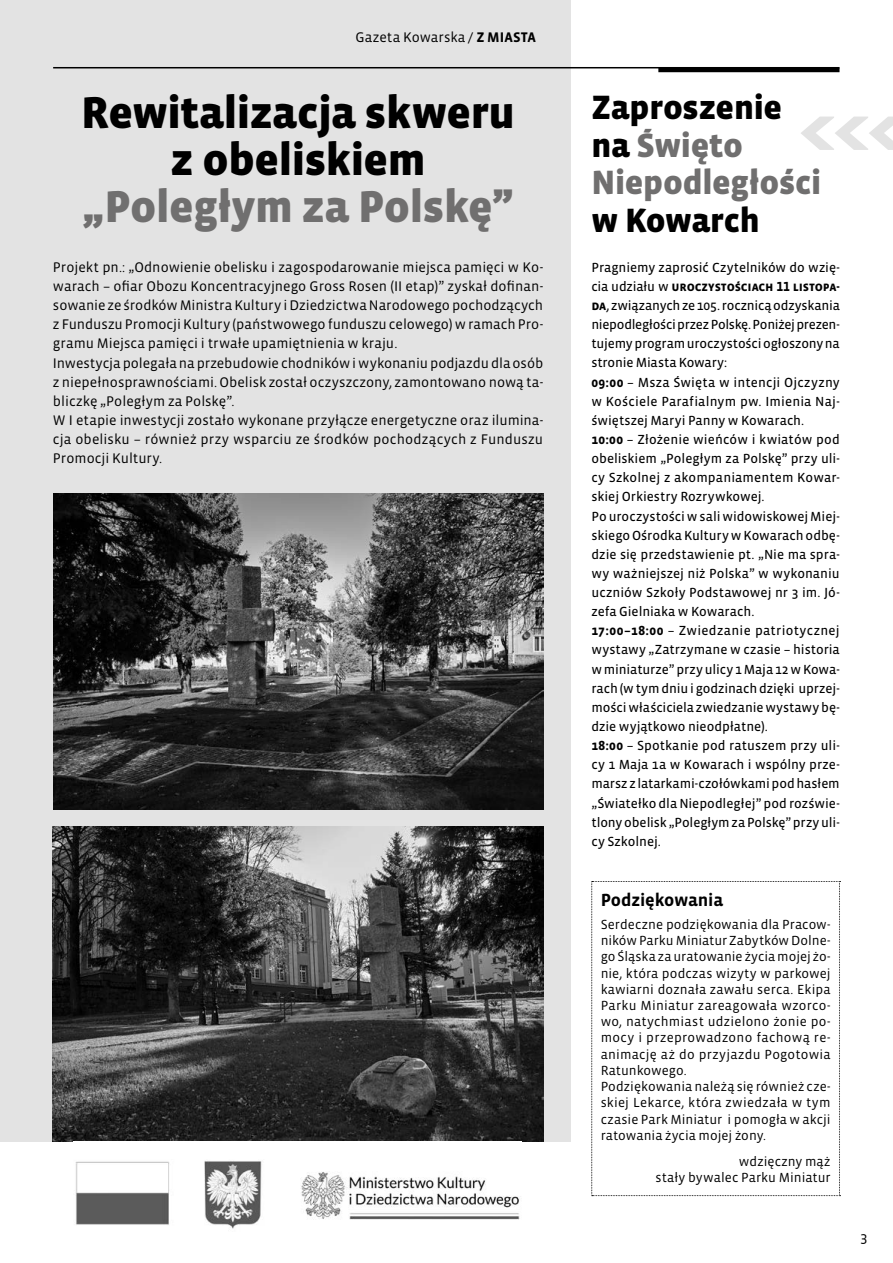
<style>
.page{position:relative;width:893px;height:1263px;background:#fff}
.page>*{position:absolute;margin:0;border:0;box-sizing:border-box;transform-origin:0 0}
.t1{font:900 45.75px/46.8px "Vista Sans OTCE";letter-spacing:-.01em;color:#000;text-align:center}
.t2{font:900 45.75px "Vista Sans OTCE";letter-spacing:-.01em;color:#706f6f}
.t3{font:900 34.5px/37.8px "Vista Sans OTCE";letter-spacing:-.005em;color:#706f6f}
.t4{font:900 34.5px "Vista Sans OTCE";letter-spacing:-.01em;color:#000}
.t5{font:700 18px "Vista Sans OTCE";color:#000}
.t6{font:14.25px/19.2px "Vista Sans OTCE";color:#000}
.t7{font:13.5px/19.2px "Vista Sans OTCE";color:#000}
.t8{font:13.5px/16.2px "Vista Sans OTCE";letter-spacing:.01em;color:#000}
.s1{font-weight:700}
.s2{color:#000}
</style>
<div class="page">
<div style="left:0;top:0;width:570px;height:1142px;background:#e3e3e3"></div>
<hr style="left:53px;top:67px;width:786px;height:1px;background:#000">
<hr style="left:658px;top:68px;width:181px;height:4px;background:#000">
<svg style="left:801px;top:117px;width:92px;height:33px"></svg>
<svg style="left:591px;top:881px;width:249px;height:315px"></svg>
<img style="left:53px;top:494px;width:490px;height:316px">
<img style="left:52px;top:827px;width:491px;height:315px">
<img style="left:75px;top:1161px;width:445px;height:68px">
<p class="t6" style="left:356px;top:28px;width:182px">Gazeta Kowarska / <span class="s1">Z MIASTA</span></p>
<h1 class="t1" style="left:81px;top:89px;width:435px">Rewitalizacja skweru z obeliskiem</h1>
<h1 class="t2" style="left:83px;top:180px;width:432px">„Poległym za Polskę”</h1>
<p class="t6" style="left:53px;top:257px;width:492px">Projekt pn.: „Odnowienie obelisku i zagospodarowanie miejsca pamięci w Ko&shy;warach – ofiar Obozu Koncentracyjnego Gross Rosen (II etap)” zyskał dofinan&shy;sowanie ze środków Ministra Kultury i Dziedzictwa Narodowego pochodzących z Funduszu Promocji Kultury (państwowego funduszu celowego) w ramach Pro&shy;gramu Miejsca pamięci i trwałe upamiętnienia w kraju.<br>Inwestycja polegała na przebudowie chodników i wykonaniu podjazdu dla osób z niepełnosprawnościami. Obelisk został oczyszczony, zamontowano nową ta&shy;bliczkę „Poległym za Polskę”.<br>W I etapie inwestycji zostało wykonane przyłącze energetyczne oraz ilumina&shy;cja obelisku – również przy wsparciu ze środków pochodzących z Funduszu Promocji Kultury.</p>
<h2 class="t3" style="left:591px;top:88px;width:231px"><span class="s2">Zaproszenie na</span> Święto<br>Niepodległości</h2>
<h2 class="t4" style="left:591px;top:201px;width:170px">w Kowarch</h2>
<p class="t7" style="left:591px;top:258px;width:250px">Pragniemy zaprosić Czytelników do wzię&shy;cia udziału w <span class="s1">uroczystościach 11 listopa&shy;da</span>, związanych ze 105. rocznicą odzyskania niepodległości przez Polskę. Poniżej prezen&shy;tujemy program uroczystości ogłoszony na stronie Miasta Kowary:<br><span class="s1">09:00</span> – Msza Święta w intencji Ojczyzny w Kościele Parafialnym pw. Imienia Naj&shy;świętszej Maryi Panny w Kowarach.<br><span class="s1">10:00</span> – Złożenie wieńców i kwiatów pod obeliskiem „Poległym za Polskę” przy uli&shy;cy Szkolnej z akompaniamentem Kowar&shy;skiej Orkiestry Rozrywkowej.<br>Po uroczystości w sali widowiskowej Miej&shy;skiego Ośrodka Kultury w Kowarach odbę&shy;dzie się przedstawienie pt. „Nie ma spra&shy;wy ważniejszej niż Polska” w wykonaniu uczniów Szkoły Podstawowej nr 3 im. Jó&shy;zefa Gielniaka w Kowarach.<br><span class="s1">17:00–18:00</span> – Zwiedzanie patriotycznej wystawy „Zatrzymane w czasie – historia w miniaturze” przy ulicy 1 Maja 12 w Kowa&shy;rach (w tym dniu i godzinach dzięki uprzej&shy;mości właściciela zwiedzanie wystawy bę&shy;dzie wyjątkowo nieodpłatne).<br><span class="s1">18:00</span> – Spotkanie pod ratuszem przy uli&shy;cy 1 Maja 1a w Kowarach i wspólny prze&shy;marsz z latarkami-czołówkami pod hasłem „Światełko dla Niepodległej” pod rozświe&shy;tlony obelisk „Poległym za Polskę” przy uli&shy;cy Szkolnej.</p>
<h3 class="t5" style="left:601px;top:889px;width:124px">Podziękowania</h3>
<p class="t8" style="left:601px;top:916px;width:232px">Serdeczne podziękowania dla Pracow&shy;ników Parku Miniatur Zabytków Dolne&shy;go Śląska za uratowanie życia mojej żo&shy;nie, która podczas wizyty w parkowej kawiarni doznała zawału serca. Ekipa Parku Miniatur zareagowała wzorco&shy;wo, natychmiast udzielono żonie po&shy;mocy i przeprowadzono fachową re&shy;animację aż do przyjazdu Pogotowia Ratunkowego.<br>Podziękowania należą się również cze&shy;skiej Lekarce, która zwiedzała w tym czasie Park Miniatur i pomogła w akcji ratowania życia mojej żony.</p>
<p class="t8" style="left:656px;top:1153px;width:177px;text-align:right">wdzięczny mąż<br>stały bywalec Parku Miniatur</p>
<p class="t6" style="left:860px;top:1227px;width:9px">3</p>
</div>
